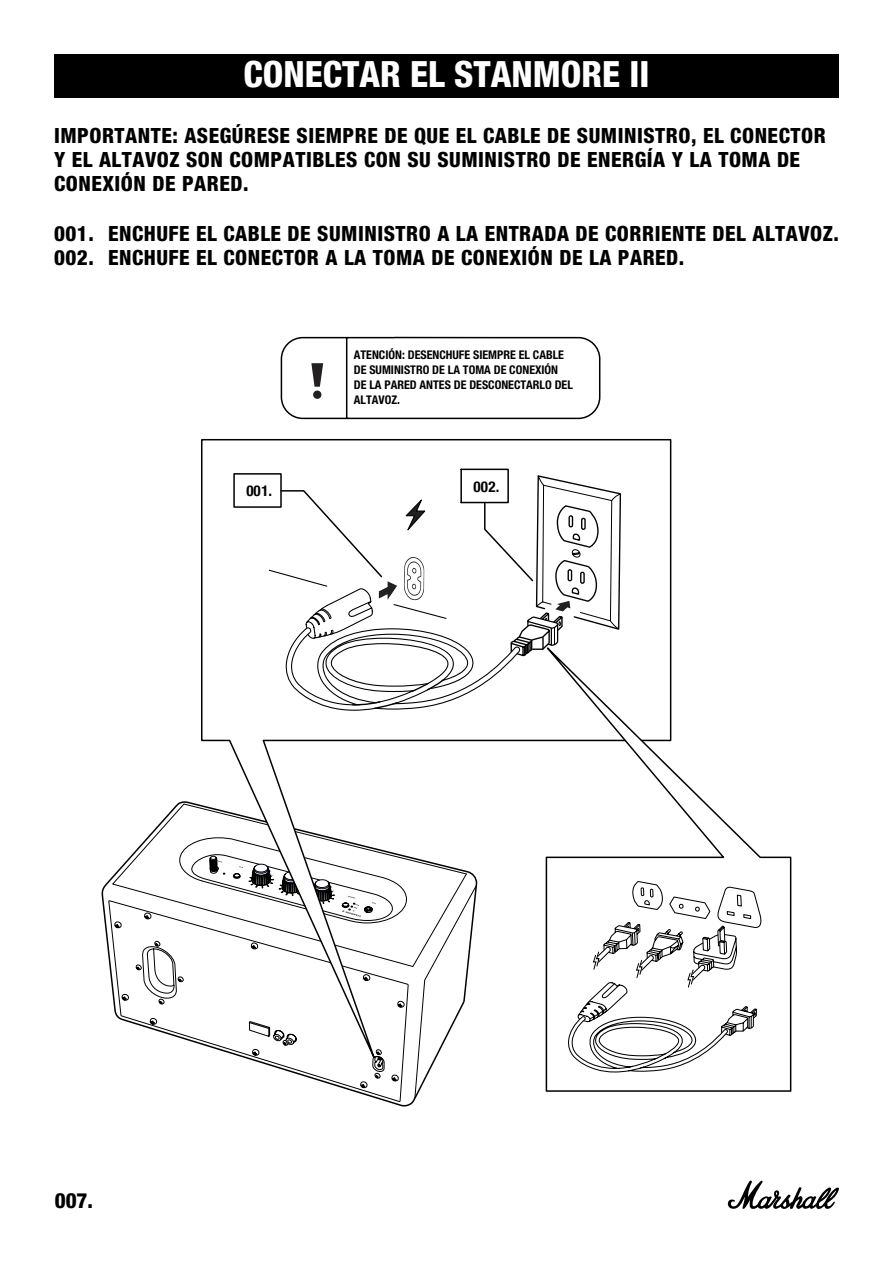
<style>
.page{position:relative;width:893px;height:1263px;background:#fff}
.page>*{position:absolute;margin:0;border:0;box-sizing:border-box;transform-origin:0 0}
.t1{font:800 condensed 36px "Helvetica Neue LT Com";color:#fff}
.t2{font:800 condensed 21px/24px "Helvetica Neue LT Std";letter-spacing:.025em;color:#000}
.t3{font:700 condensed 15px "Helvetica Neue";letter-spacing:.02em;color:#000}
.t4{font:700 condensed 12px/15px "Helvetica Neue LT Std";color:#000}
</style>
<div class="page">
<svg style="left:727px;top:1180px;width:112px;height:29px"></svg>
<svg style="left:108px;top:900px;width:313px;height:207px"></svg>
<svg style="left:111px;top:843px;width:31px;height:124px"></svg>
<svg style="left:115px;top:884px;width:85px;height:204px"></svg>
<svg style="left:142px;top:803px;width:58px;height:270px"></svg>
<svg style="left:280px;top:336px;width:321px;height:84px"></svg>
<div style="left:313px;top:390px;width:8px;height:9px;background:#241f21;border-radius:50%"></div>
<svg style="left:200px;top:439px;width:472px;height:649px"></svg>
<svg style="left:526px;top:625px;width:266px;height:467px"></svg>
<svg style="left:568px;top:841px;width:194px;height:232px"></svg>
<div style="left:233px;top:473px;width:49px;height:35px;border:2px solid #000"></div>
<svg style="left:268px;top:468px;width:354px;height:243px"></svg>
<div style="left:54px;top:54px;width:785px;height:44px;background:#000"></div>
<h1 class="t1" style="left:243px;top:52px;width:408px">CONECTAR EL STANMORE II</h1>
<p class="t2" style="left:54px;top:123px;width:773px">IMPORTANTE: ASEGÚRESE SIEMPRE DE QUE EL CABLE DE SUMINISTRO, EL CONECTOR<br>Y EL ALTAVOZ SON COMPATIBLES CON SU SUMINISTRO DE ENERGÍA Y LA TOMA DE<br>CONEXIÓN DE PARED.</p>
<p class="t2" style="left:54px;top:221px;width:786px">001. ENCHUFE EL CABLE DE SUMINISTRO A LA ENTRADA DE CORRIENTE DEL ALTAVOZ.<br>002. ENCHUFE EL CONECTOR A LA TOMA DE CONEXIÓN DE LA PARED.</p>
<p class="t4" style="left:354px;top:347px;width:221px">ATENCIÓN: DESENCHUFE SIEMPRE EL CABLE<br>DE SUMINISTRO DE LA TOMA DE CONEXIÓN<br>DE LA PARED ANTES DE DESCONECTARLO DEL<br>ALTAVOZ.</p>
<p class="t3" style="left:246px;top:478px;width:27px">001.</p>
<p class="t3" style="left:474px;top:474px;width:27px">002.</p>
<p class="t2" style="left:55px;top:1188px;width:40px">007.</p>
</div>
